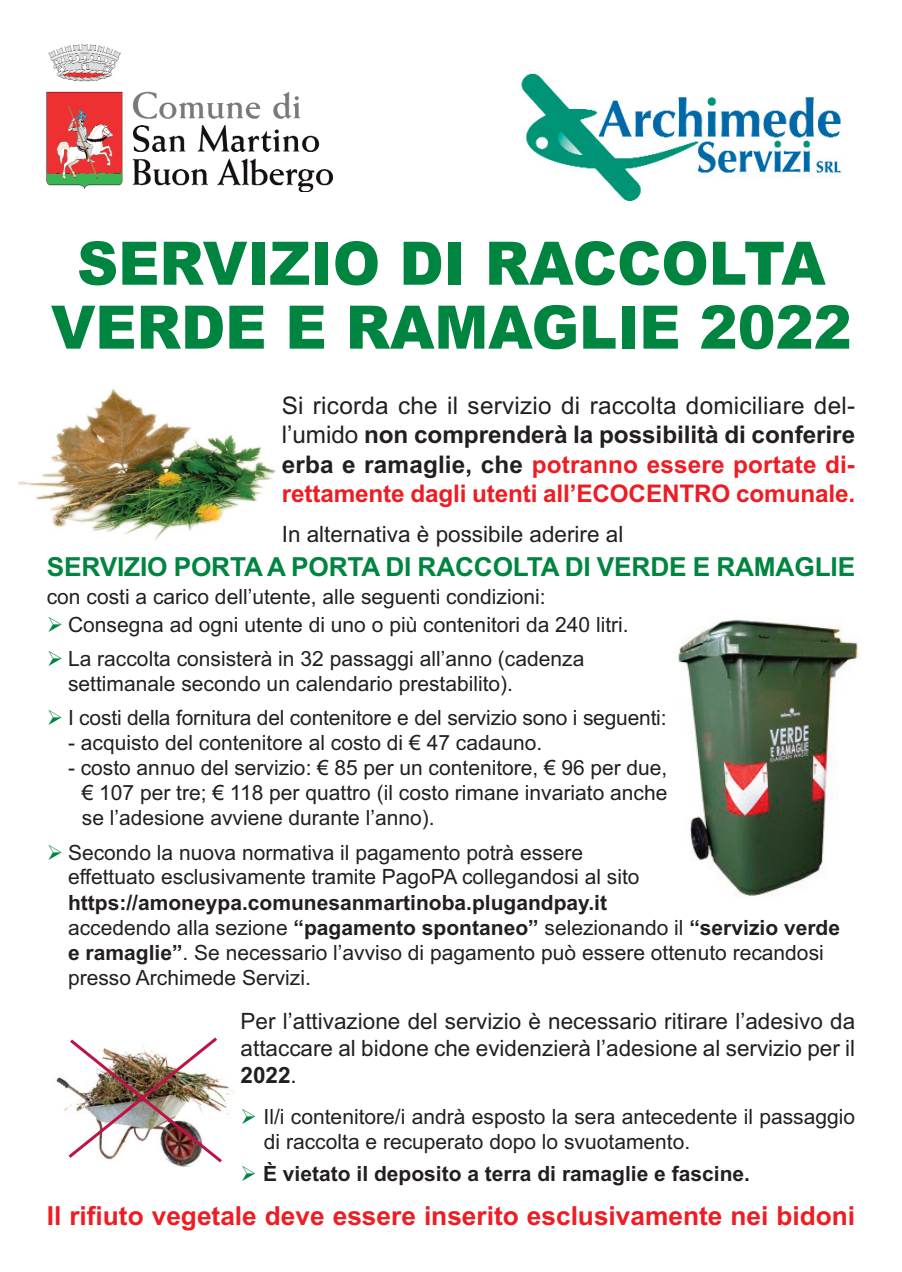
<style>
.page{position:relative;width:902px;height:1272px;background:#fff}
.page>*{position:absolute;margin:0;border:0;box-sizing:border-box;transform-origin:0 0}
.t1{font:900 60px/63.9px "Arial";color:#008540;text-align:center;scale:.95 1}
.t2{font:700 26.25px "Arial";color:#ee1d23}
.t3{font:700 26.25px "Arial";letter-spacing:-.005em;color:#008540}
.t4{font:700 24.3px/29.1px "Arial";letter-spacing:-.005em;color:#ee1d23;text-align:justify}
.t5{font:22.5px/27px "Arial";color:#231f20;text-align:justify}
.t6{font:21px/25.2px "Arial";color:#231f20}
.t7{font:700 21px "Arial";color:#231f20}
.s1{font-weight:400;color:#231f20}
.s2{color:#231f20}
.s3{color:#008540}
.s4{font-weight:700}
</style>
<div class="page">
<img style="left:47px;top:45px;width:286px;height:147px">
<img style="left:521px;top:73px;width:320px;height:128px">
<img style="left:678px;top:619px;width:181px;height:277px">
<img style="left:56px;top:1077px;width:178px;height:89px">
<img style="left:18px;top:388px;width:258px;height:152px">
<div style="left:839px;top:698px;width:62px;height:156px;background:#fff"></div>
<img style="left:65px;top:1037px;width:160px;height:128px">
<h1 class="t1" style="left:51px;top:232px;width:844px">SERVIZIO DI RACCOLTA<br>VERDE E RAMAGLIE 2022</h1>
<p class="t4" style="left:282px;top:391px;width:575px"><span class="s1">Si ricorda che il servizio di raccolta domiciliare del&shy;l’umido</span> <span class="s2">non comprenderà la possibilità di conferire erba e ramaglie, che</span> potranno essere portate di&shy;rettamente dagli utenti all’ECOCENTRO comunale.</p>
<p class="t5" style="left:282px;top:521px;width:343px">In alternativa è possibile aderire al</p>
<p class="t3" style="left:47px;top:552px;width:809px">SERVIZIO PORTA A PORTA DI RACCOLTA DI VERDE E RAMAGLIE</p>
<p class="t6" style="left:47px;top:584px;width:500px">con costi a carico dell’utente, alle seguenti condizioni:</p>
<p class="t6" style="left:47px;top:612px;width:583px"><span class="s3">➢</span> Consegna ad ogni utente di uno o più contenitori da 240 litri.</p>
<p class="t6" style="left:68px;top:646px;width:517px;line-height:24.5px;text-indent:-21px"><span class="s3">➢</span> La raccolta consisterà in 32 passaggi all’anno (cadenza settimanale secondo un calendario prestabilito).</p>
<p class="t6" style="left:47px;top:705px;width:621px"><span class="s3">➢</span> I costi della fornitura del contenitore e del servizio sono i seguenti:</p>
<p class="t6" style="left:68px;top:729px;width:475px">- acquisto del contenitore al costo di € 47 cadauno.</p>
<p class="t6" style="left:82px;top:755px;width:587px;text-align:justify;text-indent:-14px">- costo annuo del servizio: € 85 per un contenitore, € 96 per due, € 107 per tre; € 118 per quattro (il costo rimane invariato anche se l’adesione avviene durante l’anno).</p>
<p class="t6" style="left:68px;top:840px;width:573px;line-height:24.5px;text-indent:-21px"><span class="s3">➢</span> Secondo la nuova normativa il pagamento potrà essere effettuato esclusivamente tramite PagoPA collegandosi al sito</p>
<p class="t6" style="left:68px;top:889px;width:773px"><span class="s4">https://amoneypa.comunesanmartinoba.plugandpay.it<br></span>accedendo alla sezione <span class="s4">“pagamento spontaneo”</span> selezionando il <span class="s4">“servizio verde e ramaglie”</span>. Se necessario l’avviso di pagamento può essere ottenuto recandosi presso Archimede Servizi.</p>
<p class="t5" style="left:240px;top:1007px;width:616px">Per l’attivazione del servizio è necessario ritirare l’adesivo da attaccare al bidone che evidenzierà l’adesione al servizio per il <span class="s4">2022</span>.</p>
<p class="t6" style="left:264px;top:1104px;width:592px;line-height:24.5px;text-indent:-23px"><span class="s3">➢</span> Il/i contenitore/i andrà esposto la sera antecedente il passaggio di raccolta e recuperato dopo lo svuotamento.</p>
<p class="t7" style="left:240px;top:1161px;width:511px"><span class="s3">➢</span> È vietato il deposito a terra di ramaglie e fascine.</p>
<p class="t2" style="left:47px;top:1200px;width:809px">Il rifiuto vegetale deve essere inserito esclusivamente nei bidoni</p>
</div>
